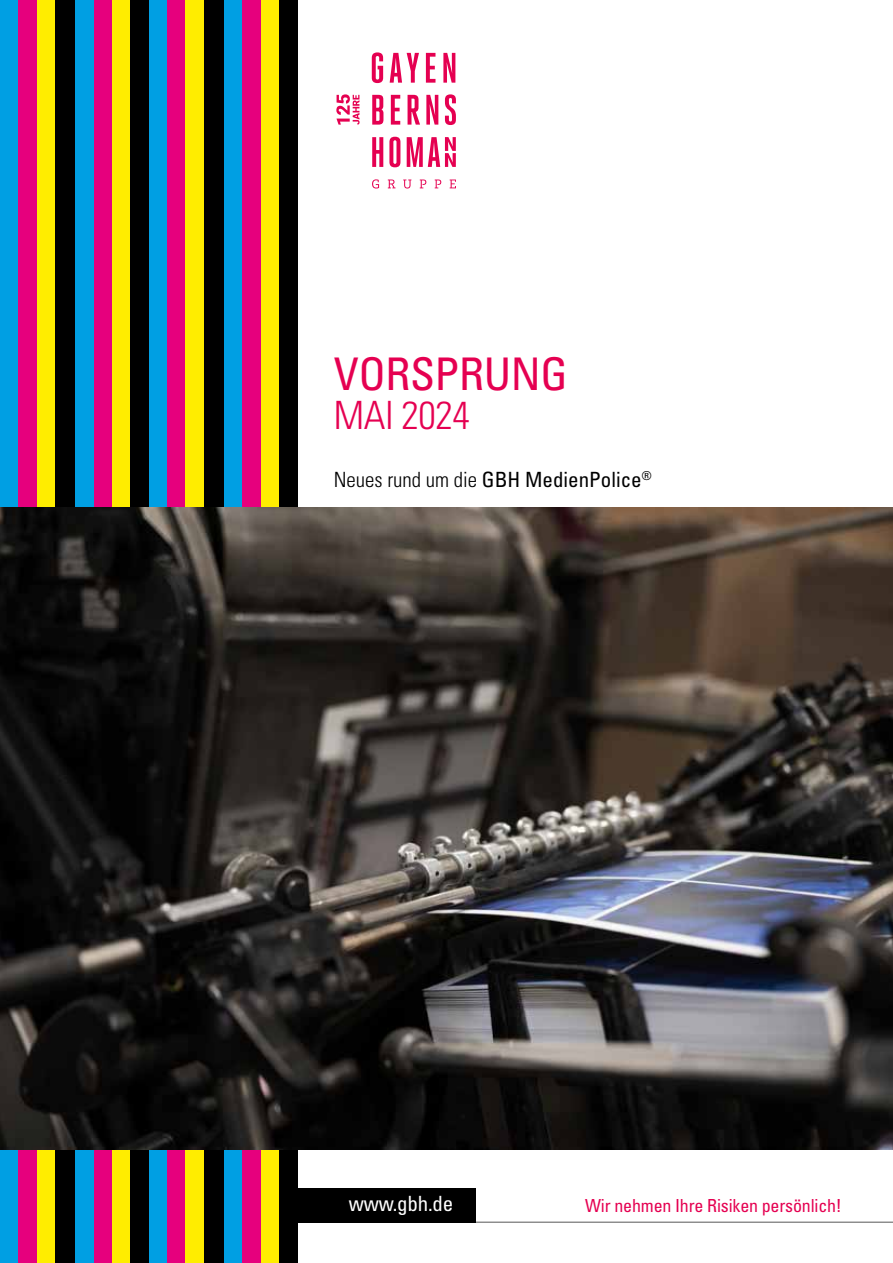
<style>
.page{position:relative;width:893px;height:1263px;background:#fff}
.page>*{position:absolute;margin:0;border:0;box-sizing:border-box;transform-origin:0 0}
.t1{font:condensed 45px "Univers LT Std";letter-spacing:-.01em;color:#e50051}
.t2{font:300 condensed 39px "Univers LT Std";letter-spacing:-.01em;color:#e50051}
.t3{font:condensed 21px "Univers LT Std";color:#000}
.t4{font:condensed 21px "Univers LT Std";letter-spacing:-.01em;color:#fff}
.t5{font:condensed 18px "Univers LT Std";letter-spacing:-.01em;color:#e50051}
.s1{font-weight:300}
</style>
<div class="page">
<div style="left:0;top:0;width:19px;height:1263px;background:#009fe3"></div>
<div style="left:19px;top:0;width:18px;height:1263px;background:#e6007d"></div>
<div style="left:37px;top:0;width:18px;height:1263px;background:#ffed00"></div>
<div style="left:55px;top:0;width:21px;height:1263px;background:#000"></div>
<div style="left:75px;top:0;width:19px;height:1263px;background:#009fe3"></div>
<div style="left:94px;top:0;width:18px;height:1263px;background:#e6007d"></div>
<div style="left:112px;top:0;width:19px;height:1263px;background:#ffed00"></div>
<div style="left:130px;top:0;width:19px;height:1263px;background:#000"></div>
<div style="left:149px;top:0;width:18px;height:1263px;background:#009fe3"></div>
<div style="left:167px;top:0;width:19px;height:1263px;background:#e6007d"></div>
<div style="left:186px;top:0;width:18px;height:1263px;background:#ffed00"></div>
<div style="left:204px;top:0;width:21px;height:1263px;background:#000"></div>
<div style="left:224px;top:0;width:18px;height:1263px;background:#009fe3"></div>
<div style="left:243px;top:0;width:18px;height:1263px;background:#e6007d"></div>
<div style="left:261px;top:0;width:18px;height:1263px;background:#ffed00"></div>
<div style="left:279px;top:0;width:19px;height:1263px;background:#000"></div>
<hr style="left:298px;top:1222px;width:595px;height:1px;background:#575756">
<div style="left:298px;top:1188px;width:178px;height:35px;background:#000"></div>
<img style="left:0;top:507px;width:893px;height:642px">
<svg style="left:372px;top:52px;width:11px;height:31px"></svg>
<svg style="left:390px;top:53px;width:29px;height:30px"></svg>
<svg style="left:426px;top:53px;width:9px;height:30px"></svg>
<svg style="left:443px;top:53px;width:12px;height:30px"></svg>
<svg style="left:372px;top:95px;width:11px;height:30px"></svg>
<svg style="left:391px;top:95px;width:9px;height:30px"></svg>
<svg style="left:408px;top:95px;width:12px;height:30px"></svg>
<svg style="left:426px;top:95px;width:12px;height:30px"></svg>
<svg style="left:445px;top:94px;width:11px;height:31px"></svg>
<svg style="left:372px;top:137px;width:11px;height:30px"></svg>
<svg style="left:389px;top:137px;width:11px;height:30px"></svg>
<svg style="left:407px;top:137px;width:49px;height:30px"></svg>
<svg style="left:372px;top:179px;width:7px;height:10px"></svg>
<svg style="left:388px;top:180px;width:7px;height:8px"></svg>
<svg style="left:403px;top:180px;width:8px;height:9px"></svg>
<svg style="left:420px;top:180px;width:6px;height:8px"></svg>
<svg style="left:435px;top:180px;width:6px;height:8px"></svg>
<svg style="left:450px;top:180px;width:6px;height:8px"></svg>
<svg style="left:336px;top:94px;width:24px;height:31px"></svg>
<h1 class="t1" style="left:334px;top:345px;width:236px">VORSPRUNG</h1>
<h2 class="t2" style="left:334px;top:392px;width:137px">MAI 2024</h2>
<p class="t3" style="left:334px;top:466px;width:319px"><span class="s1">Neues rund um die</span> GBH MedienPolice<sup>®</sup></p>
<p class="t4" style="left:349px;top:1190px;width:106px">www.gbh.de</p>
<p class="t5" style="left:585px;top:1194px;width:258px">Wir nehmen Ihre Risiken persönlich!</p>
</div>
